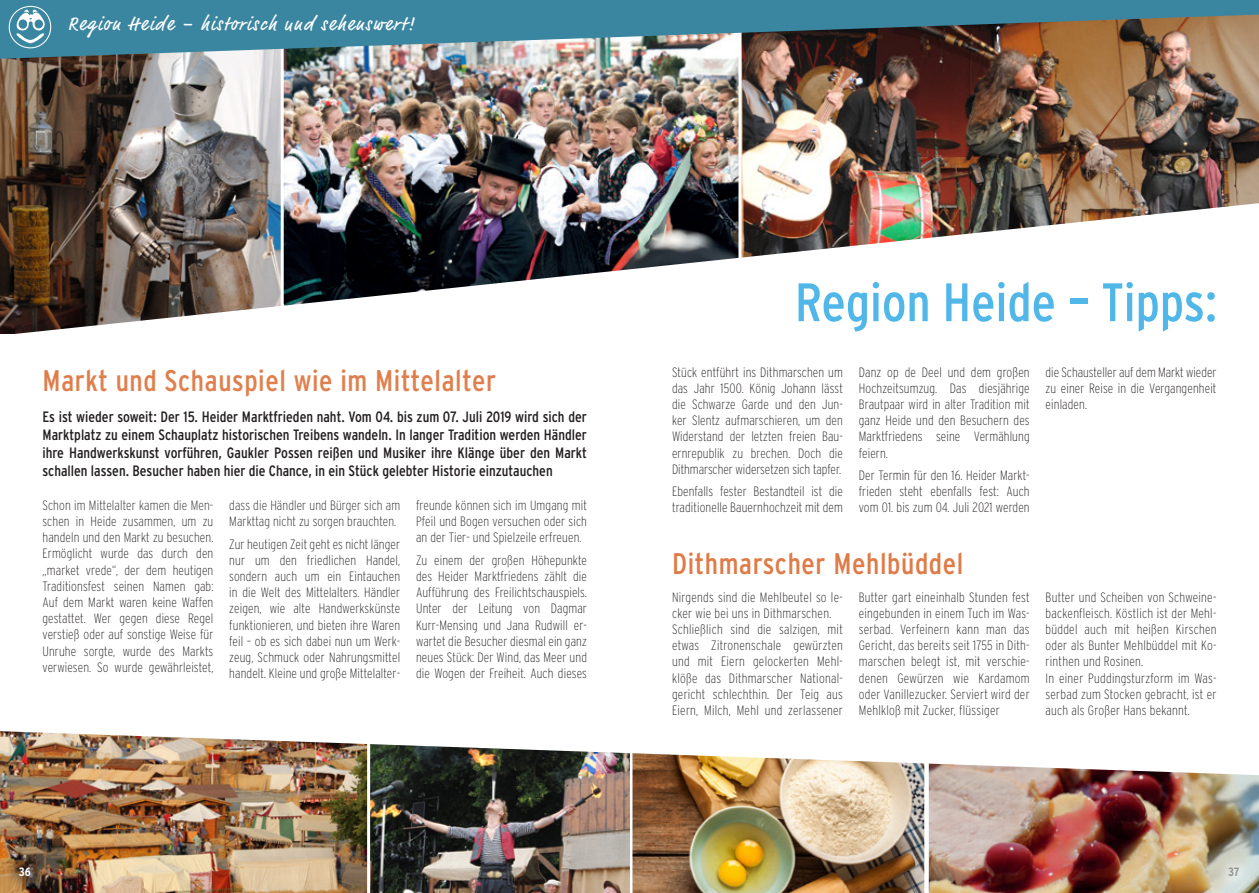
<style>
.page{position:relative;width:1259px;height:893px;background:#fff}
.page>*{position:absolute;margin:0;border:0;box-sizing:border-box;transform-origin:0 0}
.t1{font:condensed 54px "Interstate";color:#50b7e8}
.t2{font:condensed 29.7px "Interstate";letter-spacing:.02em;color:#df7b47}
.t3{font:19.5px "Market";letter-spacing:.08em;color:#fff}
.t4{font:condensed 15px/18px "Interstate";color:#231f20;text-align:justify}
.t5{font:200 condensed 13.5px/16.2px "Interstate";letter-spacing:.01em;color:#231f20;text-align:justify}
.t6{font:700 condensed 12px "Interstate";color:#fff}
.t7{font:700 condensed 12px "Interstate";color:#939598}
</style>
<div class="page">
<img style="left:0;top:59px;width:281px;height:144px">
<img style="left:928px;top:775px;width:331px;height:118px">
<img style="left:629px;top:775px;width:296px;height:118px">
<img style="left:370px;top:775px;width:259px;height:118px">
<img style="left:0;top:775px;width:368px;height:118px">
<img style="left:741px;top:59px;width:518px;height:144px">
<img style="left:283px;top:59px;width:456px;height:144px">
<img style="left:0;top:0;width:1259px;height:59px">
<svg style="left:8px;top:5px;width:50px;height:51px;background:#5f9cb1"></svg>
<img style="left:0;top:203px;width:1259px;height:107px">
<img style="left:0;top:737px;width:1249px;height:38px">
<div style="left:0;top:310px;width:548px;height:143px;background:#fff;opacity:.75"></div>
<div style="left:0;top:335px;width:656px;height:218px;background:#fff"></div>
<div style="left:4px;top:852px;width:42px;height:40px;background:#231f20;opacity:.75"></div>
<div style="left:1213px;top:852px;width:41px;height:40px;background:#fff;opacity:.75"></div>
<h3 class="t3" style="left:68px;top:12px;width:348px">Region Heide – historisch und sehenswert!</h3>
<h2 class="t2" style="left:43px;top:362px;width:455px">Markt und Schauspiel wie im Mittelalter</h2>
<p class="t4" style="left:43px;top:407px;width:546px">Es ist wieder soweit: Der 15. Heider Marktfrieden naht. Vom 04. bis zum 07. Juli 2019 wird sich der Marktplatz zu einem Schauplatz historischen Treibens wandeln. In langer Tradition werden Händler ihre Handwerkskunst vorführen, Gaukler Possen reißen und Musiker ihre Klänge über den Markt schallen lassen. Besucher haben hier die Chance, in ein Stück gelebter Historie einzutauchen</p>
<p class="t5" style="left:43px;top:497px;width:172px">Schon im Mittelalter kamen die Men&shy;schen in Heide zusammen, um zu handeln und den Markt zu besuchen.<br>Ermöglicht wurde das durch den „market vrede“, der dem heutigen Traditionsfest seinen Namen gab:<br>Auf dem Markt waren keine Waffen gestattet. Wer gegen diese Regel verstieß oder auf sonstige Weise für Unruhe sorgte, wurde des Markts verwiesen. So wurde gewährleistet,</p>
<p class="t5" style="left:229px;top:497px;width:172px">dass die Händler und Bürger sich am<br>Markttag nicht zu sorgen brauchten.</p>
<p class="t5" style="left:229px;top:536px;width:172px">Zur heutigen Zeit geht es nicht länger nur um den friedlichen Handel, sondern auch um ein Eintauchen in die Welt des Mittelalters. Händler zeigen, wie alte Handwerkskünste funktionieren, und bieten ihre Waren feil – ob es sich dabei nun um Werk&shy;zeug, Schmuck oder Nahrungsmittel handelt. Kleine und große Mittelalter-</p>
<p class="t5" style="left:416px;top:497px;width:172px">freunde können sich im Umgang mit Pfeil und Bogen versuchen oder sich an der Tier- und Spielzeile erfreuen.</p>
<p class="t5" style="left:416px;top:552px;width:172px">Zu einem der großen Höhepunkte des Heider Marktfriedens zählt die Aufführung des Freilichtschauspiels.<br>Unter der Leitung von Dagmar Kurr-Mensing und Jana Rudwill er&shy;wartet die Besucher diesmal ein ganz neues Stück: Der Wind, das Meer und die Wogen der Freiheit. Auch dieses</p>
<h1 class="t1" style="left:795px;top:269px;width:424px">Region Heide – Tipps:</h1>
<p class="t5" style="left:672px;top:364px;width:172px">Stück entführt ins Dithmarschen um das Jahr 1500. König Johann lässt die Schwarze Garde und den Jun&shy;ker Slentz aufmarschieren, um den Widerstand der letzten freien Bau&shy;ernrepublik zu brechen. Doch die Dithmarscher widersetzen sich tapfer.</p>
<p class="t5" style="left:672px;top:483px;width:172px">Ebenfalls fester Bestandteil ist die traditionelle Bauernhochzeit mit dem</p>
<p class="t5" style="left:859px;top:364px;width:172px">Danz op de Deel und dem großen Hochzeitsumzug. Das diesjährige Brautpaar wird in alter Tradition mit ganz Heide und den Besuchern des Marktfriedens seine Vermählung feiern.</p>
<p class="t5" style="left:859px;top:467px;width:172px">Der Termin für den 16. Heider Markt&shy;frieden steht ebenfalls fest: Auch vom 01. bis zum 04. Juli 2021 werden</p>
<p class="t5" style="left:1045px;top:364px;width:172px">die Schausteller auf dem Markt wieder zu einer Reise in die Vergangenheit einladen.</p>
<h2 class="t2" style="left:672px;top:546px;width:293px">Dithmarscher Mehlbüddel</h2>
<p class="t5" style="left:672px;top:589px;width:172px;text-align:left">Nirgends sind die Mehlbeutel so le&shy;cker wie bei uns in Dithmarschen.<br>Schließlich sind die salzigen, mit etwas Zitronenschale gewürzten und mit Eiern gelockerten Mehl&shy;klöße das Dithmarscher National&shy;gericht schlechthin. Der Teig aus Eiern, Milch, Mehl und zerlassener</p>
<p class="t5" style="left:859px;top:589px;width:172px">Butter gart eineinhalb Stunden fest eingebunden in einem Tuch im Was&shy;serbad. Verfeinern kann man das Gericht, das bereits seit 1755 in Dith&shy;marschen belegt ist, mit verschie&shy;denen Gewürzen wie Kardamom oder Vanillezucker. Serviert wird der Mehlkloß mit Zucker, flüssiger</p>
<p class="t5" style="left:1045px;top:589px;width:172px;text-align:left">Butter und Scheiben von Schweine&shy;backenfleisch. Köstlich ist der Mehl&shy;büddel auch mit heißen Kirschen oder als Bunter Mehlbüddel mit Ko&shy;rinthen und Rosinen.<br>In einer Puddingsturzform im Was&shy;serbad zum Stocken gebracht, ist er auch als Großer Hans bekannt.</p>
<p class="t6" style="left:19px;top:865px;width:14px">36</p>
<p class="t7" style="left:1228px;top:865px;width:13px">37</p>
</div>
